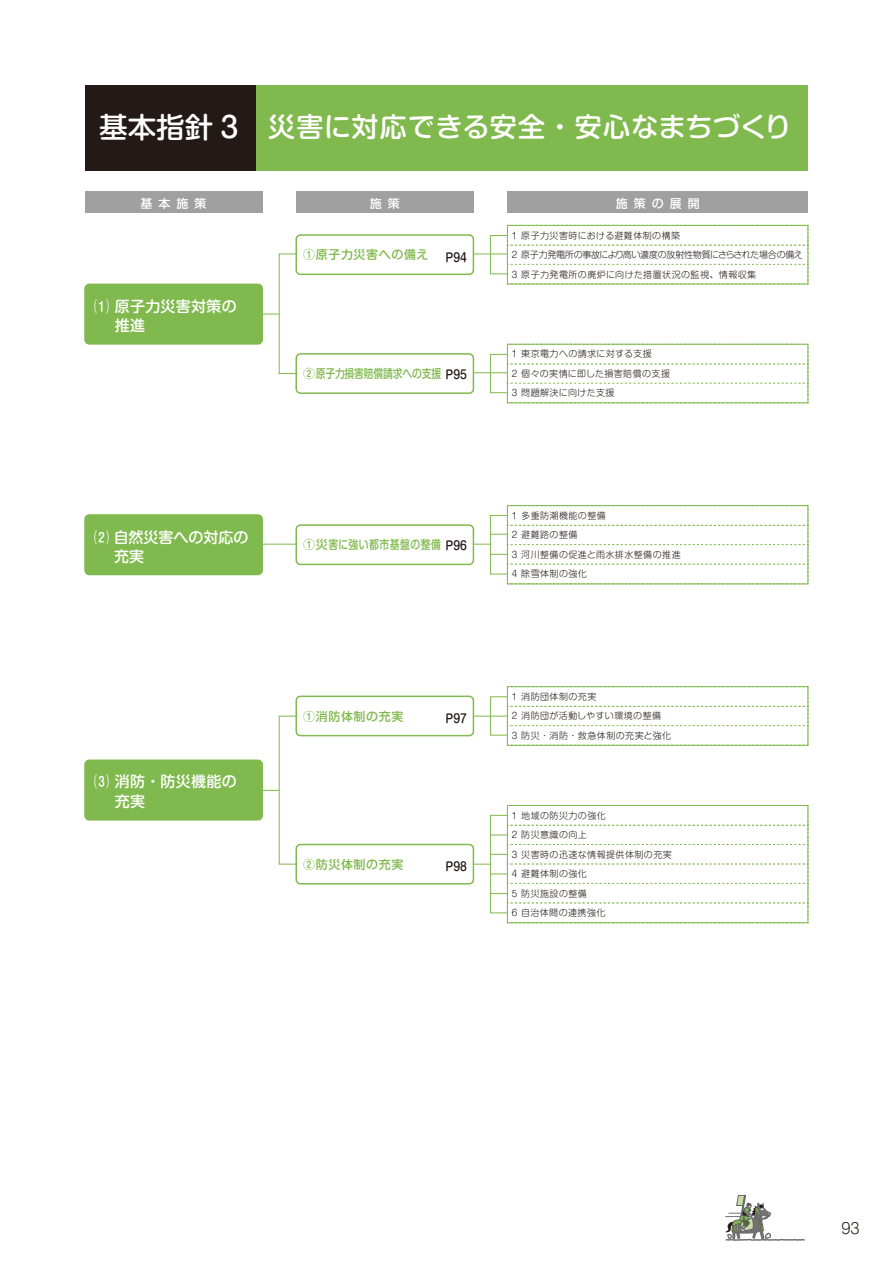
<style>
.page{position:relative;width:893px;height:1263px;background:#fff}
.page>*{position:absolute;margin:0;border:0;box-sizing:border-box;transform-origin:0 0}
.t1{font:500 27px "Shin M Go Pro";letter-spacing:.02em;color:#fff}
.t2{font:500 15px/19.5px "Shin M Go Pro";letter-spacing:.02em;color:#fff}
.t3{font:500 15px/19.5px "Shin M Go Pro";color:#fff}
.t4{font:300 14.85px "Shin M Go Pro";color:#231916}
.t5{font:500 12px "Shin M Go Pro";letter-spacing:.05em;color:#80b94d}
.t6{font:500 12px "Shin M Go Pro";letter-spacing:-.02em;color:#80b94d}
.t7{font:500 12px "Shin M Go Pro";letter-spacing:.5em;color:#fff}
.t8{font:500 12px "Shin M Go Pro";color:#231916;scale:.9 1}
.t9{font:300 9px/19.5px "Shin M Go Pro";letter-spacing:.05em;color:#231916}
.t10{font:300 9px/19.5px "Shin M Go Pro";letter-spacing:.02em;color:#231916}
.s1{font-size:28.5px}
.s2{color:#231916}
</style>
<div class="page">
<svg style="left:725px;top:1195px;width:80px;height:46px"></svg>
<div style="left:85px;top:85px;width:723px;height:85px;background:#80b94d"></div>
<div style="left:85px;top:85px;width:170px;height:85px;background:#231916"></div>
<div style="left:85px;top:191px;width:177px;height:22px;background:#a0a0a1"></div>
<div style="left:296px;top:191px;width:177px;height:22px;background:#a0a0a1"></div>
<div style="left:507px;top:191px;width:301px;height:22px;background:#a0a0a1"></div>
<hr style="left:473px;top:253px;width:34px;height:1px;background:#80b94d">
<hr style="left:473px;top:372px;width:34px;height:1px;background:#80b94d">
<hr style="left:473px;top:716px;width:34px;height:1px;background:#80b94d">
<svg style="left:490px;top:225px;width:319px;height:60px"></svg>
<div style="left:507px;top:225px;width:301px;height:59px;border:1px solid #80b94d"></div>
<svg style="left:490px;top:344px;width:319px;height:60px"></svg>
<div style="left:507px;top:344px;width:301px;height:59px;border:1px solid #80b94d"></div>
<svg style="left:490px;top:686px;width:319px;height:60px"></svg>
<div style="left:507px;top:686px;width:301px;height:60px;border:1px solid #80b94d"></div>
<svg style="left:473px;top:805px;width:336px;height:118px"></svg>
<div style="left:507px;top:805px;width:301px;height:118px;border:1px solid #80b94d"></div>
<div style="left:295px;top:234px;width:179px;height:41px;border:1px solid #80b94d;border-radius:4px"></div>
<div style="left:295px;top:353px;width:179px;height:41px;border:1px solid #80b94d;border-radius:4px"></div>
<div style="left:295px;top:524px;width:179px;height:41px;border:1px solid #80b94d;border-radius:4px"></div>
<div style="left:295px;top:695px;width:179px;height:41px;border:1px solid #80b94d;border-radius:4px"></div>
<div style="left:295px;top:844px;width:179px;height:40px;border:1px solid #80b94d;border-radius:4px"></div>
<div style="left:85px;top:284px;width:177px;height:60px;background:#80b94d;border-radius:4px"></div>
<div style="left:84px;top:284px;width:179px;height:61px;border:1px solid #80b94d;border-radius:4px"></div>
<div style="left:85px;top:760px;width:177px;height:60px;background:#80b94d;border-radius:4px"></div>
<div style="left:84px;top:759px;width:179px;height:61px;border:1px solid #80b94d;border-radius:4px"></div>
<div style="left:85px;top:515px;width:177px;height:59px;background:#80b94d;border-radius:4px"></div>
<div style="left:84px;top:514px;width:179px;height:61px;border:1px solid #80b94d;border-radius:4px"></div>
<svg style="left:262px;top:314px;width:17px;height:1px"></svg>
<div style="left:279px;top:253px;width:18px;height:121px;border:1px solid #80b94d"></div>
<svg style="left:262px;top:715px;width:35px;height:150px"></svg>
<svg style="left:473px;top:505px;width:336px;height:80px"></svg>
<hr style="left:262px;top:544px;width:34px;height:1px;background:#80b94d">
<h1 class="t1" style="left:99px;top:105px;width:694px"><span class="s1">基本指針 3</span> 災害に対応できる安全・安心なまちづくり</h1>
<h3 class="t7" style="left:141px;top:193px;width:67px">基本施策</h3>
<h3 class="t7" style="left:370px;top:193px;width:31px">施策</h3>
<h3 class="t7" style="left:616px;top:193px;width:85px">施策の展開</h3>
<p class="t10" style="left:512px;top:224px;width:292px">1 原子力災害時における避難体制の構築<br>2 原子力発電所の事故により高い濃度の放射性物質にさらされた場合の備え<br>3 原子力発電所の廃炉に向けた措置状況の監視、情報収集</p>
<h3 class="t5" style="left:303px;top:245px;width:127px">①原子力災害への備え</h3>
<h3 class="t8" style="left:445px;top:247px;width:26px">P94</h3>
<h2 class="t2" style="left:94px;top:294px;width:144px">⑴ 原子力災害対策の　 推進</h2>
<h2 class="t3" style="left:94px;top:525px;width:156px">⑵ 自然災害への対応の　 充実</h2>
<h2 class="t2" style="left:94px;top:770px;width:144px">⑶ 消防・防災機能の　 充実</h2>
<h3 class="t6" style="left:303px;top:364px;width:165px">②原子力損害賠償請求への支援 <span class="s2">P95</span></h3>
<h3 class="t5" style="left:303px;top:535px;width:165px">①災害に強い都市基盤の整備 <span class="s2">P96</span></h3>
<h3 class="t5" style="left:303px;top:706px;width:102px">①消防体制の充実</h3>
<h3 class="t8" style="left:445px;top:709px;width:26px">P97</h3>
<h3 class="t5" style="left:303px;top:854px;width:102px">②防災体制の充実</h3>
<h3 class="t8" style="left:445px;top:856px;width:26px">P98</h3>
<p class="t9" style="left:512px;top:343px;width:160px">1 東京電力への請求に対する支援<br>2 個々の実情に即した損害賠償の支援<br>3 問題解決に向けた支援</p>
<p class="t9" style="left:512px;top:505px;width:170px">1 多重防潮機能の整備<br>2 避難路の整備<br>3 河川整備の促進と雨水排水整備の推進<br>4 除雪体制の強化</p>
<p class="t9" style="left:512px;top:686px;width:161px">1 消防団体制の充実<br>2 消防団が活動しやすい環境の整備<br>3 防災・消防・救急体制の充実と強化</p>
<p class="t9" style="left:512px;top:804px;width:161px">1 地域の防災力の強化<br>2 防災意識の向上<br>3 災害時の迅速な情報提供体制の充実<br>4 避難体制の強化<br>5 防災施設の整備<br>6 自治体間の連携強化</p>
<h3 class="t4" style="left:841px;top:1216px;width:20px">93</h3>
</div>
